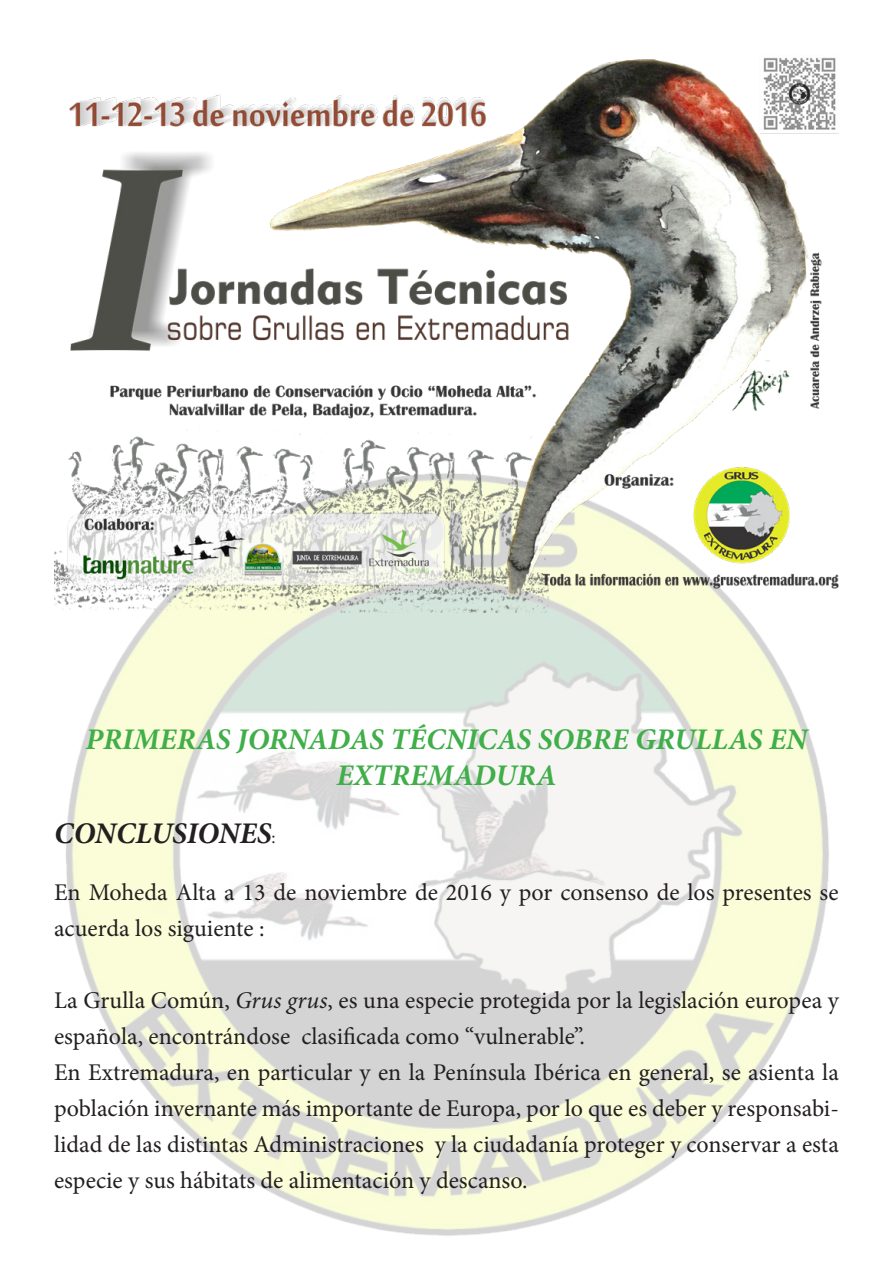
<style>
.page{position:relative;width:893px;height:1263px;background:#fff}
.page>*{position:absolute;margin:0;border:0;box-sizing:border-box;transform-origin:0 0}
.t1{font:italic 700 30px "Minion Pro";color:#40ae49}
.t2{font:italic 700 30px "Minion Pro";color:#231f20}
.t3{font:24px/36px "Minion Pro";color:#231f20}
.s1{font-weight:400;font-style:normal;font-size:18px}
.s2{font-style:italic}
</style>
<div class="page">
<img style="left:66px;top:613px;width:763px;height:623px">
<img style="left:54px;top:57px;width:785px;height:556px">
<p class="t1" style="left:86px;top:718px;width:723px">PRIMERAS JORNADAS TÉCNICAS SOBRE GRULLAS EN</p>
<p class="t1" style="left:336px;top:754px;width:222px">EXTREMADURA</p>
<p class="t2" style="left:54px;top:812px;width:223px">CONCLUSIONES<span class="s1">:</span></p>
<p class="t3" style="left:54px;top:875px;width:786px">En Moheda Alta a 13 de noviembre de 2016 y por consenso de los presentes se acuerda los siguiente :</p>
<p class="t3" style="left:54px;top:983px;width:786px">La Grulla Común, <span class="s2">Grus grus</span>, es una especie protegida por la legislación europea y española, encontrándose clasificada como “vulnerable”.</p>
<p class="t3" style="left:54px;top:1055px;width:786px;text-align:justify">En Extremadura, en particular y en la Península Ibérica en general, se asienta la población invernante más importante de Europa, por lo que es deber y responsabi&shy;lidad de las distintas Administraciones y la ciudadanía proteger y conservar a esta especie y sus hábitats de alimentación y descanso.</p>
</div>
